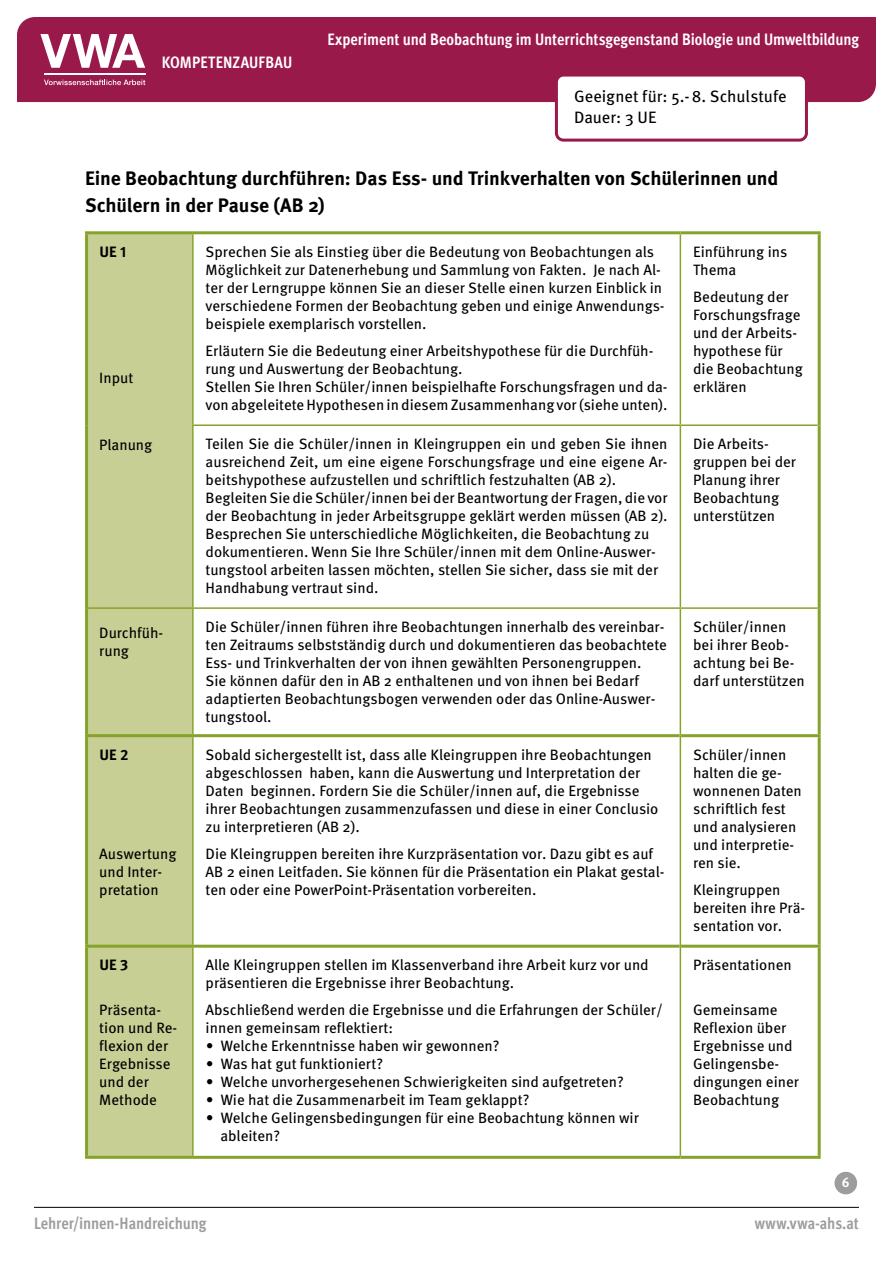
<style>
.page{position:relative;width:893px;height:1263px;background:#fff}
.page>*{position:absolute;margin:0;border:0;box-sizing:border-box;transform-origin:0 0}
.t1{font:700 19.5px/27px "Meta Pro";letter-spacing:-.005em;color:#000}
.t2{font:700 condensed 16.5px "Meta Pro";letter-spacing:-.005em;color:#fff}
.t3{font:700 condensed 16.5px "Meta Pro";letter-spacing:-.01em;color:#9d9d9c}
.t4{font:16.5px/21px "Meta Pro";color:#000}
.t5{font:15px/18px "Meta Pro";color:#000}
.t6{font:700 15px "Meta Pro";color:#000}
.t7{font:700 13.5px "Meta Pro";color:#fff}
</style>
<div class="page">
<div style="left:88px;top:234px;width:104px;height:922px;background:#c7cf95"></div>
<hr style="left:85px;top:234px;width:3px;height:191px;background:#85a32a">
<hr style="left:85px;top:425px;width:3px;height:183px;background:#85a32a">
<hr style="left:85px;top:608px;width:3px;height:126px;background:#85a32a">
<hr style="left:85px;top:737px;width:3px;height:208px;background:#85a32a">
<hr style="left:85px;top:948px;width:3px;height:208px;background:#85a32a">
<hr style="left:818px;top:234px;width:3px;height:191px;background:#85a32a">
<hr style="left:818px;top:425px;width:3px;height:183px;background:#85a32a">
<hr style="left:818px;top:608px;width:3px;height:126px;background:#85a32a">
<hr style="left:818px;top:737px;width:3px;height:208px;background:#85a32a">
<hr style="left:818px;top:948px;width:3px;height:208px;background:#85a32a">
<hr style="left:192px;top:234px;width:2px;height:190px;background:#85a32a">
<hr style="left:192px;top:426px;width:2px;height:181px;background:#85a32a">
<hr style="left:192px;top:609px;width:2px;height:125px;background:#85a32a">
<hr style="left:192px;top:737px;width:2px;height:208px;background:#85a32a">
<hr style="left:192px;top:948px;width:2px;height:208px;background:#85a32a">
<hr style="left:85px;top:945px;width:108px;height:3px;background:#85a32a">
<hr style="left:85px;top:1156px;width:108px;height:3px;background:#85a32a">
<hr style="left:193px;top:945px;width:487px;height:3px;background:#85a32a">
<hr style="left:681px;top:945px;width:140px;height:3px;background:#85a32a">
<hr style="left:193px;top:1156px;width:487px;height:3px;background:#85a32a">
<hr style="left:680px;top:1156px;width:141px;height:3px;background:#85a32a">
<hr style="left:85px;top:231px;width:108px;height:3px;background:#85a32a">
<hr style="left:193px;top:231px;width:487px;height:3px;background:#85a32a">
<hr style="left:680px;top:231px;width:141px;height:3px;background:#85a32a">
<hr style="left:192px;top:424px;width:488px;height:2px;background:#85a32a">
<hr style="left:680px;top:424px;width:138px;height:2px;background:#85a32a">
<hr style="left:85px;top:734px;width:108px;height:3px;background:#85a32a">
<hr style="left:193px;top:734px;width:487px;height:3px;background:#85a32a">
<hr style="left:681px;top:734px;width:140px;height:3px;background:#85a32a">
<hr style="left:680px;top:234px;width:1px;height:190px;background:#85a32a">
<hr style="left:680px;top:426px;width:1px;height:181px;background:#85a32a">
<hr style="left:680px;top:609px;width:1px;height:127px;background:#85a32a">
<hr style="left:680px;top:736px;width:1px;height:210px;background:#85a32a">
<hr style="left:680px;top:946px;width:1px;height:210px;background:#85a32a">
<hr style="left:88px;top:607px;width:105px;height:2px;background:#85a32a">
<hr style="left:193px;top:607px;width:487px;height:2px;background:#85a32a">
<hr style="left:680px;top:607px;width:138px;height:2px;background:#85a32a">
<hr style="left:34px;top:1207px;width:825px;height:1px;background:#000">
<div style="left:834px;top:1172px;width:23px;height:22px;background:#9d9d9c;border-radius:50%"></div>
<div style="left:17px;top:17px;width:859px;height:85px;background:#9a194b"></div>
<hr style="left:44px;top:74px;width:101px;height:1px;background:#fff">
<svg style="left:44px;top:80px;width:101px;height:5px"></svg>
<svg style="left:40px;top:34px;width:105px;height:34px"></svg>
<div style="left:556px;top:75px;width:250px;height:65px;background:#fff;border-radius:7px"></div>
<div style="left:555px;top:74px;width:253px;height:68px;border:3px solid #9a194b;border-radius:7px"></div>
<p class="t2" style="left:162px;top:49px;width:132px">KOMPETENZAUFBAU</p>
<p class="t2" style="left:327px;top:27px;width:533px">Experiment und Beobachtung im Unterrichtsgegenstand Biologie und Umweltbildung</p>
<p class="t4" style="left:574px;top:85px;width:214px">Geeignet für: 5.-8. Schulstufe<br>Dauer: 3 UE</p>
<h1 class="t1" style="left:85px;top:163px;width:695px">Eine Beobachtung durchführen: Das Ess- und Trinkverhalten von Schülerinnen und<br>Schülern in der Pause (AB 2)</h1>
<p class="t6" style="left:99px;top:240px;width:28px">UE 1</p>
<p class="t5" style="left:206px;top:242px;width:461px">Sprechen Sie als Einstieg über die Bedeutung von Beobachtungen als Möglichkeit zur Datenerhebung und Sammlung von Fakten. Je nach Al&shy;ter der Lerngruppe können Sie an dieser Stelle einen kurzen Einblick in verschiedene Formen der Beobachtung geben und einige Anwendungs&shy;beispiele exemplarisch vorstellen.</p>
<p class="t5" style="left:206px;top:341px;width:463px">Erläutern Sie die Bedeutung einer Arbeitshypothese für die Durchfüh&shy;rung und Auswertung der Beobachtung.<br>Stellen Sie Ihren Schüler/innen beispielhafte Forschungsfragen und da&shy;von abgeleitete Hypothesen in diesem Zusammenhang vor (siehe unten).</p>
<p class="t5" style="left:693px;top:242px;width:96px">Einführung ins<br>Thema</p>
<p class="t5" style="left:693px;top:287px;width:111px">Bedeutung der<br>Forschungsfrage und der Arbeits&shy;hypothese für die Beobachtung erklären</p>
<p class="t5" style="left:99px;top:368px;width:36px">Input</p>
<p class="t5" style="left:99px;top:435px;width:55px">Planung</p>
<p class="t5" style="left:206px;top:434px;width:463px">Teilen Sie die Schüler/innen in Kleingruppen ein und geben Sie ihnen ausreichend Zeit, um eine eigene Forschungsfrage und eine eigene Ar&shy;beitshypothese aufzustellen und schriftlich festzuhalten (AB 2).<br>Begleiten Sie die Schüler/innen bei der Beantwortung der Fragen, die vor der Beobachtung in jeder Arbeitsgruppe geklärt werden müssen (AB 2).<br>Besprechen Sie unterschiedliche Möglichkeiten, die Beobachtung zu dokumentieren. Wenn Sie Ihre Schüler/innen mit dem Online-Auswer&shy;tungstool arbeiten lassen möchten, stellen Sie sicher, dass sie mit der Handhabung vertraut sind.</p>
<p class="t5" style="left:693px;top:434px;width:105px">Die Arbeits&shy;gruppen bei der<br>Planung ihrer<br>Beobachtung unterstützen</p>
<p class="t5" style="left:99px;top:623px;width:65px">Durchfüh&shy;rung</p>
<p class="t5" style="left:206px;top:617px;width:463px">Die Schüler/innen führen ihre Beobachtungen innerhalb des vereinbar&shy;ten Zeitraums selbstständig durch und dokumentieren das beobachtete Ess- und Trinkverhalten der von ihnen gewählten Personengruppen.<br>Sie können dafür den in AB 2 enthaltenen und von ihnen bei Bedarf adaptierten Beobachtungsbogen verwenden oder das Online-Auswer&shy;tungstool.</p>
<p class="t5" style="left:693px;top:617px;width:113px">Schüler/innen bei ihrer Beob&shy;achtung bei Be&shy;darf unterstützen</p>
<p class="t6" style="left:99px;top:743px;width:31px">UE 2</p>
<p class="t5" style="left:693px;top:744px;width:110px">Schüler/innen halten die ge&shy;wonnenen Daten schriftlich fest und analysieren und interpretie&shy;ren sie.</p>
<p class="t5" style="left:693px;top:879px;width:114px">Kleingruppen bereiten ihre Prä&shy;sentation vor.</p>
<p class="t5" style="left:206px;top:744px;width:454px">Sobald sichergestellt ist, dass alle Kleingruppen ihre Beobachtungen abgeschlossen haben, kann die Auswertung und Interpretation der Daten beginnen. Fordern Sie die Schüler/innen auf, die Ergebnisse ihrer Beobachtungen zusammenzufassen und diese in einer Conclusio zu interpretieren (AB 2).</p>
<p class="t5" style="left:206px;top:843px;width:460px">Die Kleingruppen bereiten ihre Kurzpräsentation vor. Dazu gibt es auf<br>AB 2 einen Leitfaden. Sie können für die Präsentation ein Plakat gestal&shy;ten oder eine PowerPoint-Präsentation vorbereiten.</p>
<p class="t5" style="left:99px;top:843px;width:79px">Auswertung und Inter&shy;pretation</p>
<p class="t6" style="left:99px;top:953px;width:30px">UE 3</p>
<p class="t5" style="left:99px;top:1000px;width:79px">Präsenta&shy;tion und Re&shy;flexion der<br>Ergebnisse und der<br>Methode</p>
<p class="t5" style="left:206px;top:955px;width:445px">Alle Kleingruppen stellen im Klassenverband ihre Arbeit kurz vor und präsentieren die Ergebnisse ihrer Beobachtung.</p>
<p class="t5" style="left:206px;top:1000px;width:459px">Abschließend werden die Ergebnisse und die Erfahrungen der Schüler/</p>
<p class="t5" style="left:206px;top:1018px;width:189px">innen gemeinsam reflektiert:</p>
<p class="t5" style="left:206px;top:1036px;width:295px">∙ Welche Erkenntnisse haben wir gewonnen?</p>
<p class="t5" style="left:206px;top:1054px;width:179px">∙ Was hat gut funktioniert?</p>
<p class="t5" style="left:206px;top:1072px;width:420px">∙ Welche unvorhergesehenen Schwierigkeiten sind aufgetreten?</p>
<p class="t5" style="left:206px;top:1090px;width:325px">∙ Wie hat die Zusammenarbeit im Team geklappt?</p>
<p class="t5" style="left:206px;top:1108px;width:435px">∙ Welche Gelingensbedingungen für eine Beobachtung können wir</p>
<p class="t5" style="left:220px;top:1126px;width:61px">ableiten?</p>
<p class="t5" style="left:693px;top:955px;width:100px">Präsentationen</p>
<p class="t5" style="left:693px;top:1000px;width:108px">Gemeinsame<br>Reflexion über<br>Ergebnisse und<br>Gelingensbe&shy;dingungen einer<br>Beobachtung</p>
<p class="t7" style="left:842px;top:1172px;width:9px">6</p>
<p class="t3" style="left:34px;top:1210px;width:174px">Lehrer/innen-Handreichung</p>
<p class="t3" style="left:755px;top:1210px;width:106px">www.vwa-ahs.at</p>
</div>
